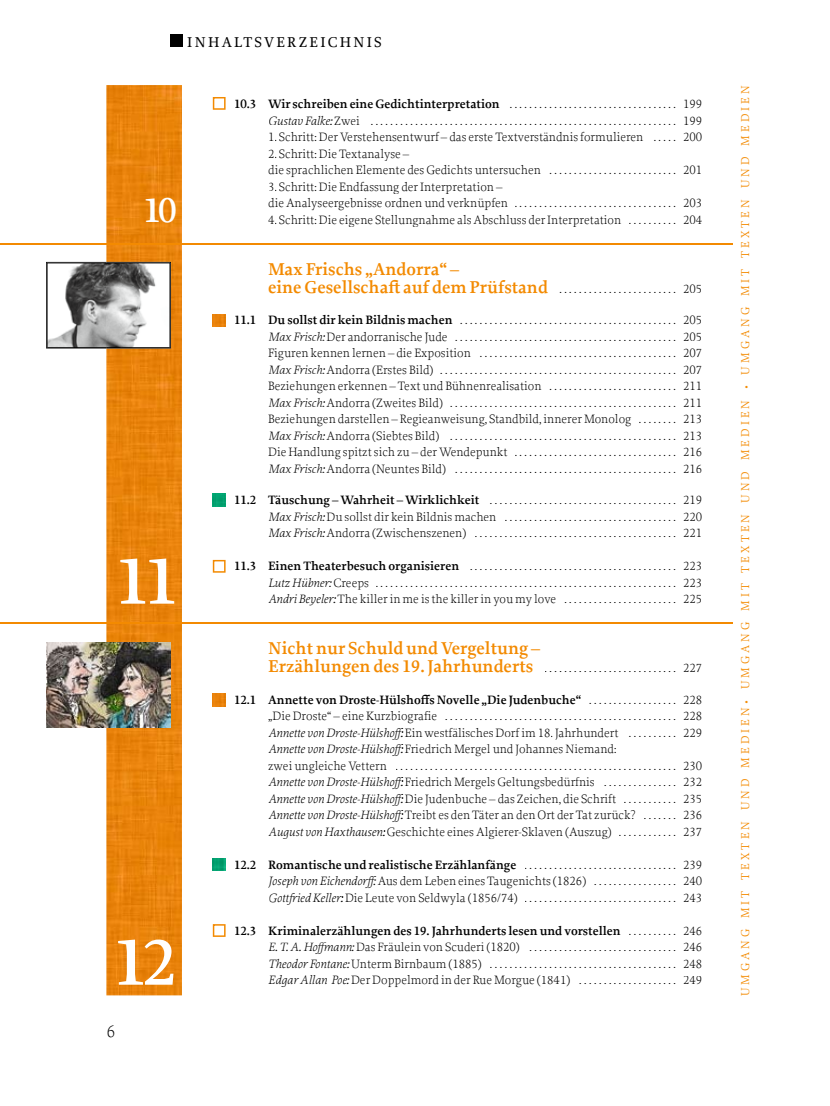
<style>
.page{position:relative;width:830px;height:1106px;background:#fff}
.page>*{position:absolute;margin:0;border:0;box-sizing:border-box;transform-origin:0 0}
.t1{font:69px "Proforma CV Semi Bold SC";color:#fff}
.t2{font:36px "Proforma CV Semi Bold SC";color:#fff}
.t3{font:700 18px/18px "Proforma CV Semi";color:#f38a01}
.t4{font:18px "Proforma CV Ultra Light SC";color:#000}
.t5{font:15px "Proforma CV Medium";letter-spacing:.15em;color:#000}
.t6{font:12.75px/16.5px "Proforma CV Light";color:#000}
.t7{font:700 12.75px "Proforma CV Semi";color:#000}
.t8{font:12.75px "Proforma CV Light SC";color:#000}
.t9{font:12px "Proforma CV";letter-spacing:.26em;color:#f38a01}
.s1{font-family:"Proforma CV Semi Bold SC";font-weight:400}
.s2{font-family:"Proforma CV Light SC";font-weight:400}
.s3{font-style:italic}
.s4{font-family:"Proforma CV Light SC"}
.s5{font-family:"Proforma CV Light SC";font-weight:400;font-size:12.75px;color:#000}
.s6{font-family:"Proforma CV Semi Bold SC"}
.s7{font-family:"Proforma CV Semi";font-weight:700}
.s8{font-family:"Proforma CV Semi";font-weight:700;font-size:18px;color:#f38a01}
.s9{font-family:"Proforma CV Semi Bold SC";font-size:18px;color:#f38a01}
</style>
<div class="page">
<div style="left:170px;top:34px;width:13px;height:13px;background:#000"></div>
<img style="left:106px;top:85px;width:76px;height:910px">
<hr style="left:0;top:243px;width:731px;height:1px;background:#f38a01">
<hr style="left:0;top:622px;width:731px;height:2px;background:#f38a01">
<svg style="left:213px;top:97px;width:12px;height:13px"></svg>
<svg style="left:213px;top:314px;width:12px;height:13px"></svg>
<svg style="left:213px;top:560px;width:12px;height:12px"></svg>
<svg style="left:213px;top:494px;width:12px;height:12px"></svg>
<svg style="left:213px;top:693px;width:12px;height:13px"></svg>
<svg style="left:213px;top:858px;width:12px;height:13px"></svg>
<svg style="left:213px;top:924px;width:12px;height:12px"></svg>
<img style="left:47px;top:642px;width:123px;height:85px">
<img style="left:47px;top:262px;width:124px;height:86px">
<img style="left:106px;top:263px;width:64px;height:85px">
<p class="t5" style="left:187px;top:33px;width:196px">INHALTSVERZEICHNIS</p>
<h2 class="t2" style="left:143px;top:188px;width:35px">10</h2>
<h1 class="t1" style="left:115px;top:538px;width:65px">11</h1>
<h1 class="t1" style="left:113px;top:919px;width:65px">12</h1>
<h3 class="t4" style="left:106px;top:1020px;width:10px">6</h3>
<p class="t7" style="left:234px;top:96px;width:469px"><span class="s1">10.3</span> Wir schreiben eine Gedichtinterpretation <span class="s2">. . . . . . . . . . . . . . . . . . . . . . . . . . . . . . . . . . 199</span></p>
<p class="t6" style="left:268px;top:112px;width:435px"><span class="s3">Gustav Falke:</span> Zwei . . . . . . . . . . . . . . . . . . . . . . . . . . . . . . . . . . . . . . . . . . . . . . . . . . . . . . . . . . . . . . <span class="s4">199</span></p>
<p class="t6" style="left:268px;top:128px;width:435px"><span class="s4">1</span>. Schritt: Der Verstehensentwurf – das erste Textverständnis formulieren . . . . . <span class="s4">200</span></p>
<p class="t6" style="left:268px;top:145px;width:435px"><span class="s4">2</span>. Schritt: Die Textanalyse –<br>die sprachlichen Elemente des Gedichts untersuchen . . . . . . . . . . . . . . . . . . . . . . . . . . <span class="s4">201</span></p>
<p class="t6" style="left:268px;top:178px;width:435px"><span class="s4">3</span>. Schritt: Die Endfassung der Interpretation –<br>die Analyseergebnisse ordnen und verknüpfen . . . . . . . . . . . . . . . . . . . . . . . . . . . . . . . . . <span class="s4">203</span></p>
<p class="t6" style="left:268px;top:211px;width:435px"><span class="s4">4</span>. Schritt: Die eigene Stellungnahme als Abschluss der Interpretation . . . . . . . . . . <span class="s4">204</span></p>
<h3 class="t3" style="left:268px;top:260px;width:435px">Max Frischs „Andorra“ –<br>eine Gesellscha◊ auf dem Prüfstand <span class="s5">. . . . . . . . . . . . . . . . . . . . . . . . 205</span></h3>
<p class="t8" style="left:234px;top:312px;width:469px"><span class="s6">11.1</span> <span class="s7">Du sollst dir kein Bildnis machen</span> . . . . . . . . . . . . . . . . . . . . . . . . . . . . . . . . . . . . . . . . . . . . 205</p>
<p class="t6" style="left:268px;top:328px;width:435px;text-align:justify"><span class="s3">Max Frisch:</span> Der andorranische Jude . . . . . . . . . . . . . . . . . . . . . . . . . . . . . . . . . . . . . . . . . . . . . <span class="s4">205<br></span>Figuren kennen lernen – die Exposition . . . . . . . . . . . . . . . . . . . . . . . . . . . . . . . . . . . . . . . . <span class="s4">207<br></span><span class="s3">Max Frisch:</span> Andorra (Erstes Bild) . . . . . . . . . . . . . . . . . . . . . . . . . . . . . . . . . . . . . . . . . . . . . . . . <span class="s4">207<br></span>Beziehungen erkennen – Text und Bühnenrealisation . . . . . . . . . . . . . . . . . . . . . . . . . . <span class="s4">211<br></span><span class="s3">Max Frisch:</span> Andorra (Zweites Bild) . . . . . . . . . . . . . . . . . . . . . . . . . . . . . . . . . . . . . . . . . . . . . . <span class="s4">211<br></span>Beziehungen darstellen – Regieanweisung, Standbild, innerer Monolog . . . . . . . . <span class="s4">213<br></span><span class="s3">Max Frisch:</span> Andorra (Siebtes Bild) . . . . . . . . . . . . . . . . . . . . . . . . . . . . . . . . . . . . . . . . . . . . . . <span class="s4">213<br></span>Die Handlung spitzt sich zu – der Wendepunkt . . . . . . . . . . . . . . . . . . . . . . . . . . . . . . . . . <span class="s4">216<br></span><span class="s3">Max Frisch:</span> Andorra (Neuntes Bild) . . . . . . . . . . . . . . . . . . . . . . . . . . . . . . . . . . . . . . . . . . . . . <span class="s4">216</span></p>
<p class="t8" style="left:234px;top:492px;width:469px"><span class="s6">11.2</span> <span class="s7">Täuschung – Wahrheit – Wirklichkeit</span> . . . . . . . . . . . . . . . . . . . . . . . . . . . . . . . . . . . . . . 219</p>
<p class="t6" style="left:268px;top:508px;width:435px"><span class="s3">Max Frisch:</span> Du sollst dir kein Bildnis machen . . . . . . . . . . . . . . . . . . . . . . . . . . . . . . . . . . . <span class="s4">220<br></span><span class="s3">Max Frisch:</span> Andorra (Zwischenszenen) . . . . . . . . . . . . . . . . . . . . . . . . . . . . . . . . . . . . . . . . . <span class="s4">221</span></p>
<p class="t8" style="left:234px;top:558px;width:469px"><span class="s6">11.3</span> <span class="s7">Einen Theaterbesuch organisieren</span> . . . . . . . . . . . . . . . . . . . . . . . . . . . . . . . . . . . . . . . . . . 223</p>
<p class="t6" style="left:268px;top:574px;width:435px"><span class="s3">Lutz Hübner:</span> Creeps . . . . . . . . . . . . . . . . . . . . . . . . . . . . . . . . . . . . . . . . . . . . . . . . . . . . . . . . . . . . . <span class="s4">223<br></span><span class="s3">Andri Beyeler:</span> The killer in me is the killer in you my love . . . . . . . . . . . . . . . . . . . . . . . <span class="s4">225</span></p>
<h3 class="t3" style="left:268px;top:639px;width:273px">Nicht nur Schuld und Vergeltung –</h3>
<p class="t8" style="left:268px;top:660px;width:435px"><span class="s8">Erzählungen des</span> <span class="s9">19</span><span class="s8">. Jahrhunderts</span> . . . . . . . . . . . . . . . . . . . . . . . . . . . 227</p>
<p class="t7" style="left:234px;top:691px;width:469px"><span class="s1">12.1</span> Annette von Droste-Hülsho≠s Novelle „Die Judenbuche“ <span class="s2">. . . . . . . . . . . . . . . . . . 228</span></p>
<p class="t6" style="left:268px;top:707px;width:435px">„Die Droste“ – eine Kurzbiografie . . . . . . . . . . . . . . . . . . . . . . . . . . . . . . . . . . . . . . . . . . . . . . . <span class="s4">228<br></span><span class="s3">Annette von Droste-Hülshoff:</span> Ein westfälisches Dorf im <span class="s4">18</span>. Jahrhundert . . . . . . . . . . <span class="s4">229<br></span><span class="s3">Annette von Droste-Hülshoff:</span> Friedrich Mergel und Johannes Niemand:<br>zwei ungleiche Vettern . . . . . . . . . . . . . . . . . . . . . . . . . . . . . . . . . . . . . . . . . . . . . . . . . . . . . . . . . <span class="s4">230<br></span><span class="s3">Annette von Droste-Hülshoff:</span> Friedrich Mergels Geltungsbedürfnis . . . . . . . . . . . . . . . <span class="s4">232<br></span><span class="s3">Annette von Droste-Hülshoff:</span> Die Judenbuche – das Zeichen, die Schrift . . . . . . . . . . . <span class="s4">235<br></span><span class="s3">Annette von Droste-Hülshoff:</span> Treibt es den Täter an den Ort der Tat zurück? . . . . . . . <span class="s4">236<br></span><span class="s3">August von Haxthausen:</span> Geschichte eines Algierer-Sklaven (Auszug) . . . . . . . . . . . . <span class="s4">237</span></p>
<p class="t7" style="left:234px;top:856px;width:469px"><span class="s1">12.2</span> Romantische und realistische Erzählanfänge <span class="s2">. . . . . . . . . . . . . . . . . . . . . . . . . . . . . . . 239</span></p>
<p class="t6" style="left:268px;top:872px;width:435px"><span class="s3">Joseph von Eichendorff:</span> Aus dem Leben eines Taugenichts (<span class="s4">1826</span>) . . . . . . . . . . . . . . . . . <span class="s4">240<br></span><span class="s3">Gottfried Keller:</span> Die Leute von Seldwyla (<span class="s4">1856/74</span>) . . . . . . . . . . . . . . . . . . . . . . . . . . . . . . . <span class="s4">243</span></p>
<p class="t7" style="left:234px;top:922px;width:469px"><span class="s1">12.3</span> Kriminalerzählungen des <span class="s1">19</span>. Jahrhunderts lesen und vorstellen <span class="s2">. . . . . . . . . . 246</span></p>
<p class="t6" style="left:268px;top:938px;width:435px;text-align:justify"><span class="s3">E. T. A. Hoffmann:</span> Das Fräulein von Scuderi (<span class="s4">1820</span>) . . . . . . . . . . . . . . . . . . . . . . . . . . . . . . <span class="s4">246<br></span><span class="s3">Theodor Fontane:</span> Unterm Birnbaum (<span class="s4">1885</span>) . . . . . . . . . . . . . . . . . . . . . . . . . . . . . . . . . . . . . . <span class="s4">248<br></span><span class="s3">Edgar Allan Poe:</span> Der Doppelmord in der Rue Morgue (<span class="s4">1841</span>) . . . . . . . . . . . . . . . . . . . . <span class="s4">249</span></p>
<p class="t9" style="left:737px;top:996px;width:912px;rotate:-90deg">UMGANG MIT TEXTEN UND MEDIEN• UMGANG MIT TEXTEN UND MEDIEN • UMGANG MIT TEXTEN UND MEDIEN</p>
</div>
